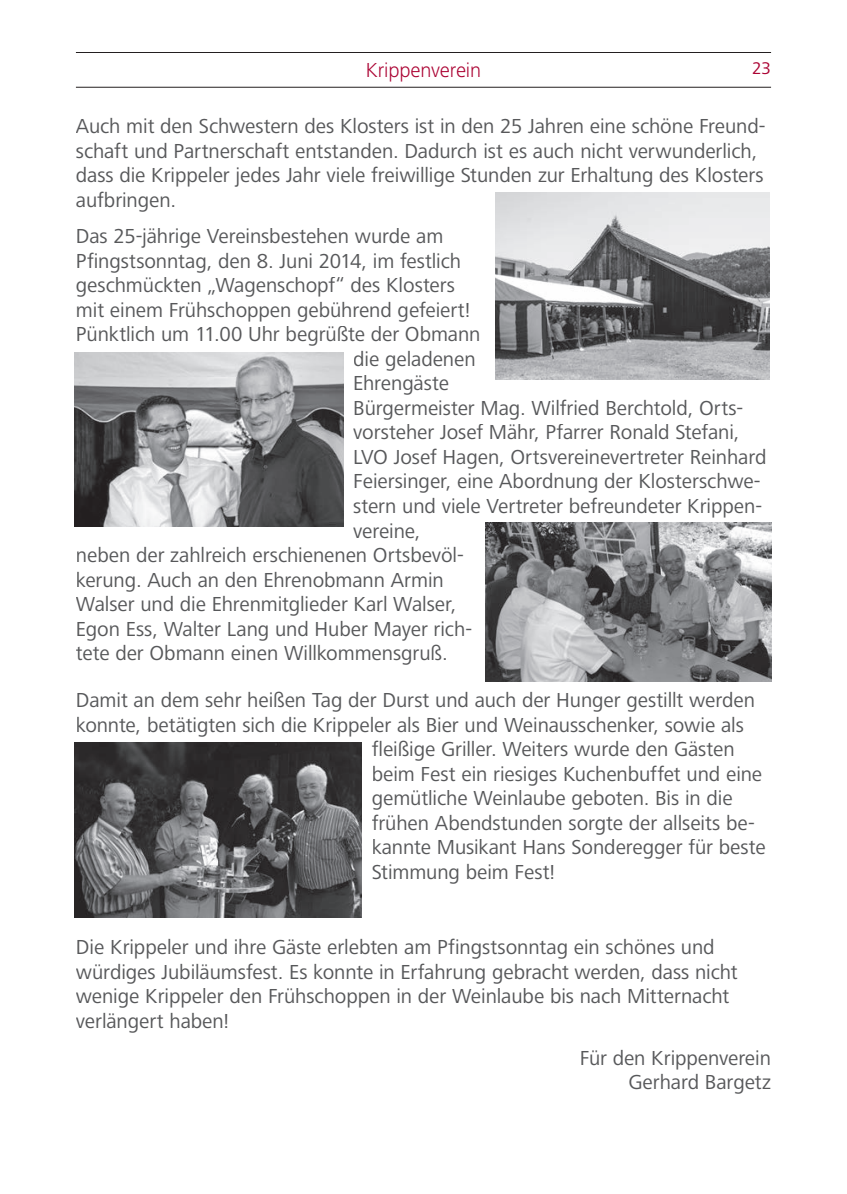
<style>
.page{position:relative;width:847px;height:1194px;background:#fff}
.page>*{position:absolute;margin:0;border:0;box-sizing:border-box;transform-origin:0 0}
.t1{font:21px/24.5px "Frutiger Next LT";letter-spacing:-.005em;color:#57585a}
.t2{font:300 21px "Frutiger Next LT";letter-spacing:-.01em;color:#ab0333}
.t3{font:17.5px "Frutiger Next LT";color:#ab0333}
</style>
<div class="page">
<hr style="left:76px;top:52px;width:694px;height:1px;background:#231f20">
<hr style="left:76px;top:87px;width:694px;height:1px;background:#231f20">
<img style="left:75px;top:742px;width:286px;height:175px">
<img style="left:485px;top:522px;width:285px;height:159px">
<img style="left:75px;top:352px;width:268px;height:174px">
<img style="left:495px;top:193px;width:274px;height:186px">
<p class="t2" style="left:365px;top:58px;width:117px">Krippenverein</p>
<p class="t3" style="left:751px;top:59px;width:20px">23</p>
<p class="t1" style="left:76px;top:114px;width:691px">Auch mit den Schwestern des Klosters ist in den 25 Jahren eine schöne Freund&shy;schaft und Partnerschaft entstanden. Dadurch ist es auch nicht verwunderlich, dass die Krippeler jedes Jahr viele freiwillige Stunden zur Erhaltung des Klosters aufbringen.</p>
<p class="t1" style="left:76px;top:224px;width:369px">Das 25-jährige Vereinsbestehen wurde am</p>
<p class="t1" style="left:76px;top:249px;width:386px">Pfingstsonntag, den 8. Juni 2014, im festlich</p>
<p class="t1" style="left:76px;top:273px;width:380px">geschmückten „Wagenschopf“ des Klosters</p>
<p class="t1" style="left:76px;top:298px;width:396px">mit einem Frühschoppen gebührend gefeiert!</p>
<p class="t1" style="left:76px;top:322px;width:406px">Pünktlich um 11.00 Uhr begrüßte der Obmann</p>
<p class="t1" style="left:353px;top:347px;width:124px">die geladenen</p>
<p class="t1" style="left:353px;top:371px;width:97px">Ehrengäste</p>
<p class="t1" style="left:353px;top:396px;width:391px">Bürgermeister Mag. Wilfried Berchtold, Orts-</p>
<p class="t1" style="left:353px;top:420px;width:388px">vorsteher Josef Mähr, Pfarrer Ronald Stefani,</p>
<p class="t1" style="left:353px;top:445px;width:414px">LVO Josef Hagen, Ortsvereinevertreter Reinhard</p>
<p class="t1" style="left:353px;top:469px;width:409px">Feiersinger, eine Abordnung der Klosterschwe-</p>
<p class="t1" style="left:353px;top:494px;width:410px">stern und viele Vertreter befreundeter Krippen-</p>
<p class="t1" style="left:353px;top:518px;width:69px">vereine,</p>
<p class="t1" style="left:76px;top:543px;width:389px">neben der zahlreich erschienenen Ortsbevöl-</p>
<p class="t1" style="left:76px;top:567px;width:369px">kerung. Auch an den Ehrenobmann Armin</p>
<p class="t1" style="left:76px;top:592px;width:382px">Walser und die Ehrenmitglieder Karl Walser,</p>
<p class="t1" style="left:76px;top:616px;width:397px">Egon Ess, Walter Lang und Huber Mayer rich-</p>
<p class="t1" style="left:76px;top:641px;width:373px">tete der Obmann einen Willkommensgruß.</p>
<p class="t1" style="left:76px;top:688px;width:680px">Damit an dem sehr heißen Tag der Durst und auch der Hunger gestillt werden</p>
<p class="t1" style="left:76px;top:712px;width:669px">konnte, betätigten sich die Krippeler als Bier und Weinausschenker, sowie als</p>
<p class="t1" style="left:371px;top:737px;width:364px">fleißige Griller. Weiters wurde den Gästen</p>
<p class="t1" style="left:371px;top:761px;width:392px">beim Fest ein riesiges Kuchenbuffet und eine</p>
<p class="t1" style="left:371px;top:786px;width:362px">gemütliche Weinlaube geboten. Bis in die</p>
<p class="t1" style="left:371px;top:810px;width:384px">frühen Abendstunden sorgte der allseits be-</p>
<p class="t1" style="left:371px;top:835px;width:395px">kannte Musikant Hans Sonderegger für beste</p>
<p class="t1" style="left:371px;top:859px;width:185px">Stimmung beim Fest!</p>
<p class="t1" style="left:76px;top:935px;width:663px">Die Krippeler und ihre Gäste erlebten am Pfingstsonntag ein schönes und würdiges Jubiläumsfest. Es konnte in Erfahrung gebracht werden, dass nicht wenige Krippeler den Frühschoppen in der Weinlaube bis nach Mitternacht verlängert haben!</p>
<p class="t1" style="left:579px;top:1045px;width:193px;text-align:right">Für den Krippenverein<br>Gerhard Bargetz</p>
</div>
